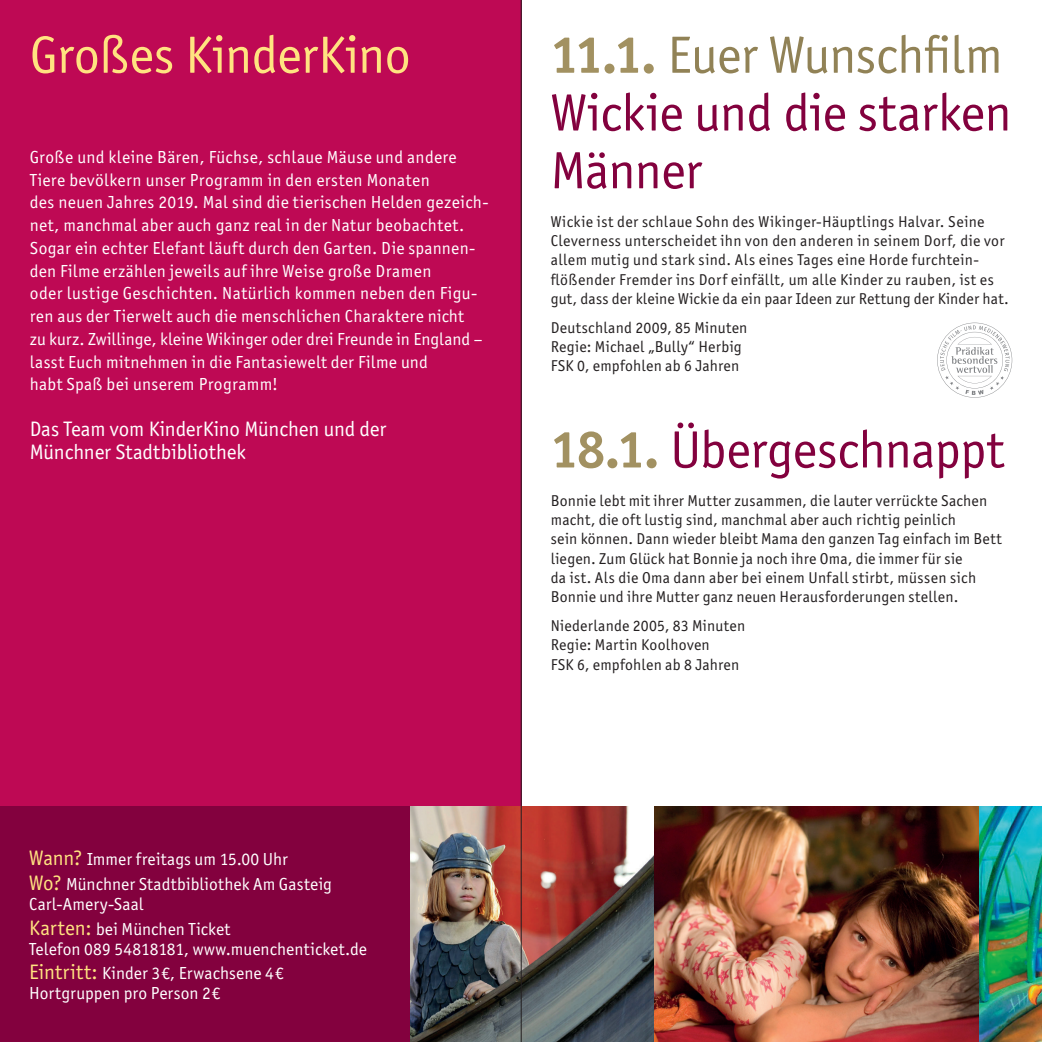
<style>
.page{position:relative;width:1042px;height:1042px;background:#fff}
.page>*{position:absolute;margin:0;border:0;box-sizing:border-box;transform-origin:0 0}
.t1{font:52.5px/57.8px "Officina Sans ITC Pro";letter-spacing:-.01em;color:#83013e}
.t2{font:52.5px "Officina Sans ITC Pro";letter-spacing:-.01em;color:#ffe380}
.t3{font:21px/22.8px "Officina Sans ITC Pro";letter-spacing:-.005em;color:#fff}
.t4{font:17.5px/22.8px "Officina Sans ITC Pro";letter-spacing:.015em;color:#fff}
.t5{font:15.75px/19.2px "Officina Sans ITC Pro";letter-spacing:.02em;color:#231f20}
.s1{font-weight:700;color:#a29161}
.s2{color:#918256}
.s3{font-size:21px;color:#ffe380}
</style>
<div class="page">
<div style="left:0;top:0;width:522px;height:1042px;background:#be0954"></div>
<img style="left:410px;top:806px;width:570px;height:236px">
<img style="left:980px;top:806px;width:62px;height:236px">
<div style="left:0;top:806px;width:410px;height:236px;background:#83013e"></div>
<svg style="left:937px;top:323px;width:75px;height:75px"></svg>
<hr style="left:521px;top:0;width:1px;height:1042px;background:#231f20">
<h1 class="t2" style="left:30px;top:24px;width:382px">Großes KinderKino</h1>
<p class="t4" style="left:30px;top:146px;width:460px">Große und kleine Bären, Füchse, schlaue Mäuse und andere Tiere bevölkern unser Programm in den ersten Monaten<br>des neuen Jahres 2019. Mal sind die tierischen Helden gezeich&shy;net, manchmal aber auch ganz real in der Natur beobachtet.<br>Sogar ein echter Elefant läuft durch den Garten. Die spannen&shy;den Filme erzählen jeweils auf ihre Weise große Dramen<br>oder lustige Geschichten. Natürlich kommen neben den Figu&shy;ren aus der Tierwelt auch die menschlichen Charaktere nicht<br>zu kurz. Zwillinge, kleine Wikinger oder drei Freunde in England – lasst Euch mitnehmen in die Fantasiewelt der Filme und<br>habt Spaß bei unserem Programm!</p>
<h2 class="t3" style="left:30px;top:417px;width:358px">Das Team vom KinderKino München und der<br>Münchner Stadtbibliothek</h2>
<h1 class="t1" style="left:551px;top:26px;width:462px"><span class="s1">11.1.</span> <span class="s2">Euer Wunschfilm<br></span>Wickie und die starken<br>Männer</h1>
<p class="t5" style="left:551px;top:212px;width:459px">Wickie ist der schlaue Sohn des Wikinger-Häuptlings Halvar. Seine Cleverness unterscheidet ihn von den anderen in seinem Dorf, die vor allem mutig und stark sind. Als eines Tages eine Horde furchtein&shy;flößender Fremder ins Dorf einfällt, um alle Kinder zu rauben, ist es gut, dass der kleine Wickie da ein paar Ideen zur Rettung der Kinder hat.</p>
<p class="t5" style="left:551px;top:318px;width:198px">Deutschland 2009, 85 Minuten<br>Regie: Michael „Bully“ Herbig<br>FSK 0, empfohlen ab 6 Jahren</p>
<h1 class="t1" style="left:551px;top:421px;width:455px"><span class="s1">18.1.</span> Übergeschnappt</h1>
<p class="t5" style="left:551px;top:491px;width:453px">Bonnie lebt mit ihrer Mutter zusammen, die lauter verrückte Sachen macht, die oft lustig sind, manchmal aber auch richtig peinlich<br>sein können. Dann wieder bleibt Mama den ganzen Tag einfach im Bett liegen. Zum Glück hat Bonnie ja noch ihre Oma, die immer für sie<br>da ist. Als die Oma dann aber bei einem Unfall stirbt, müssen sich Bonnie und ihre Mutter ganz neuen Herausforderungen stellen.</p>
<p class="t5" style="left:551px;top:616px;width:196px">Niederlande 2005, 83 Minuten<br>Regie: Martin Koolhoven<br>FSK 6, empfohlen ab 8 Jahren</p>
<p class="t4" style="left:29px;top:847px;width:304px;line-height:24.5px"><span class="s3">Wann?</span> Immer freitags um 15.00 Uhr<br><span class="s3">Wo?</span> Münchner Stadtbibliothek Am Gasteig</p>
<p class="t4" style="left:29px;top:892px;width:203px;line-height:24.5px">Carl-Amery-Saal<br><span class="s3">Karten:</span> bei München Ticket</p>
<p class="t4" style="left:29px;top:936px;width:339px;line-height:24.5px">Telefon 089 54818181, www.muenchenticket.de<br><span class="s3">Eintritt:</span> Kinder 3€, Erwachsene 4€</p>
<p class="t4" style="left:29px;top:982px;width:193px">Hortgruppen pro Person 2€</p>
</div>
